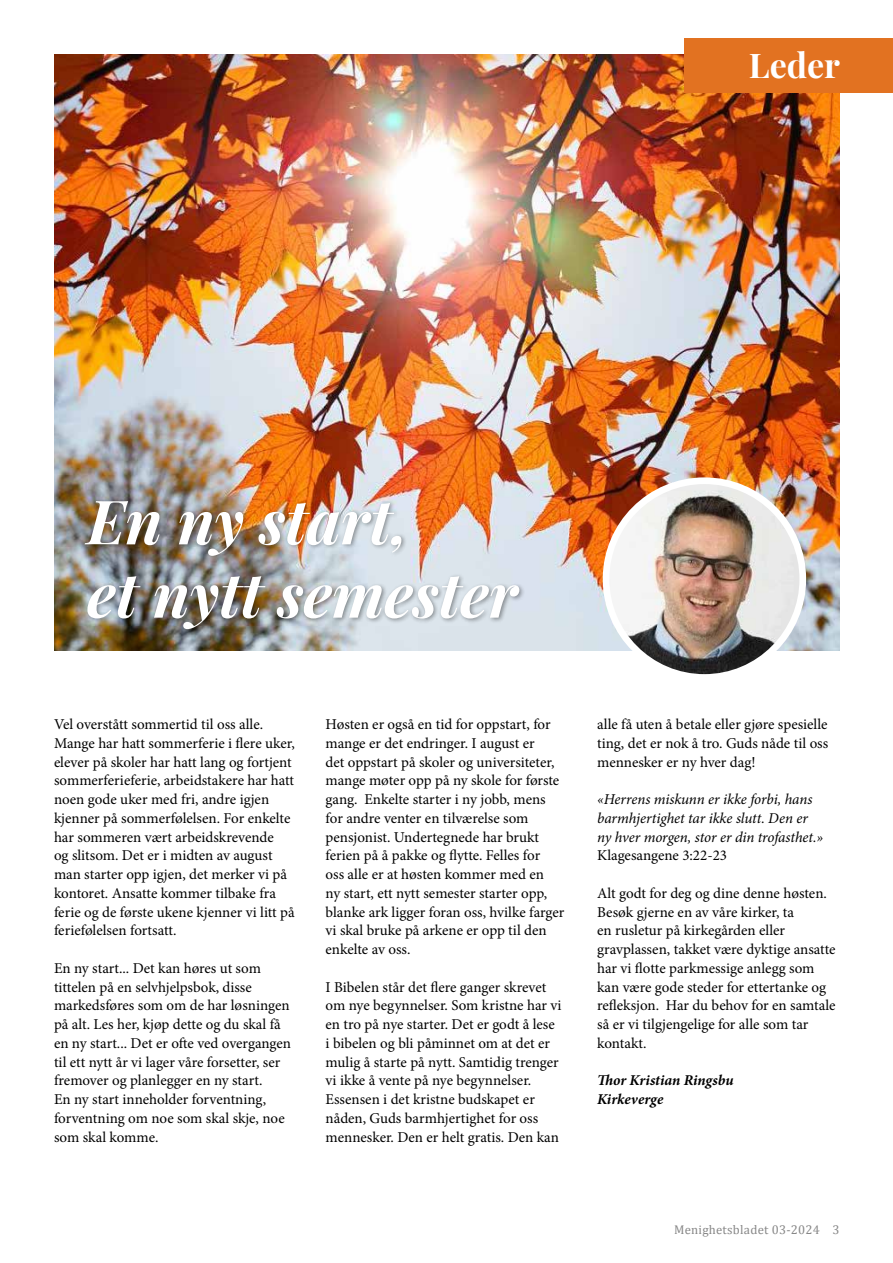
<style>
.page{position:relative;width:893px;height:1263px;background:#fff}
.page>*{position:absolute;margin:0;border:0;box-sizing:border-box;transform-origin:0 0}
.t1{font:italic 700 61.05px/73.2px "Playfair Display";color:#fff}
.t2{font:700 34.05px "Playfair Display";color:#fff}
.t3{font:15px/18.8px "Minion Pro";color:#000}
.t4{font:italic 15px/18.8px "Minion Pro";letter-spacing:-.01em;color:#000}
.t5{font:italic 700 15px/18.8px "Minion Pro";color:#000}
.t6{font:12.75px "Cambria";letter-spacing:.02em;color:#878787}
</style>
<div class="page">
<img style="left:54px;top:54px;width:785px;height:597px">
<div style="left:82px;top:498px;width:444px;height:137px;background:#000;opacity:.4"></div>
<img style="left:606px;top:481px;width:197px;height:196px;border-radius:98px">
<div style="left:603px;top:477px;width:203px;height:204px;border:7px solid #fff;border-radius:50%"></div>
<div style="left:685px;top:38px;width:208px;height:55px;background:#e27221"></div>
<h2 class="t2" style="left:749px;top:39px;width:93px">Leder</h2>
<h1 class="t1" style="left:87px;top:479px;width:432px">En ny start,<br>et nytt semester</h1>
<p class="t3" style="left:54px;top:715px;width:242px">Vel overstått sommertid til oss alle.<br>Mange har hatt sommerferie i flere uker, elever på skoler har hatt lang og fortjent sommerferieferie, arbeidstakere har hatt noen gode uker med fri, andre igjen kjenner på sommerfølelsen. For enkelte har sommeren vært arbeidskrevende<br>og slitsom. Det er i midten av august man starter opp igjen, det merker vi på kontoret. Ansatte kommer tilbake fra ferie og de første ukene kjenner vi litt på feriefølelsen fortsatt.</p>
<p class="t3" style="left:54px;top:959px;width:239px">En ny start... Det kan høres ut som tittelen på en selvhjelpsbok, disse markedsføres som om de har løsningen på alt. Les her, kjøp dette og du skal få en ny start... Det er ofte ved overgangen til ett nytt år vi lager våre forsetter, ser fremover og planlegger en ny start.<br>En ny start inneholder forventning, forventning om noe som skal skje, noe som skal komme.</p>
<p class="t3" style="left:326px;top:715px;width:240px">Høsten er også en tid for oppstart, for mange er det endringer. I august er<br>det oppstart på skoler og universiteter, mange møter opp på ny skole for første gang. Enkelte starter i ny jobb, mens for andre venter en tilværelse som pensjonist. Undertegnede har brukt ferien på å pakke og flytte. Felles for<br>oss alle er at høsten kommer med en<br>ny start, ett nytt semester starter opp, blanke ark ligger foran oss, hvilke farger vi skal bruke på arkene er opp til den enkelte av oss.</p>
<p class="t3" style="left:326px;top:977px;width:237px">I Bibelen står det flere ganger skrevet om nye begynnelser. Som kristne har vi en tro på nye starter. Det er godt å lese i bibelen og bli påminnet om at det er mulig å starte på nytt. Samtidig trenger vi ikke å vente på nye begynnelser.<br>Essensen i det kristne budskapet er nåden, Guds barmhjertighet for oss mennesker. Den er helt gratis. Den kan</p>
<p class="t3" style="left:597px;top:715px;width:233px;text-align:justify">alle få uten å betale eller gjøre spesielle ting, det er nok å tro. Guds nåde til oss mennesker er ny hver dag!</p>
<p class="t4" style="left:597px;top:790px;width:228px">«Herrens miskunn er ikke forbi, hans barmhjertighet tar ikke slutt. Den er ny hver morgen, stor er din trofasthet.»</p>
<p class="t3" style="left:597px;top:846px;width:131px">Klagesangene 3:22-23</p>
<p class="t3" style="left:597px;top:884px;width:240px">Alt godt for deg og dine denne høsten.<br>Besøk gjerne en av våre kirker, ta<br>en rusletur på kirkegården eller gravplassen, takket være dyktige ansatte har vi flotte parkmessige anlegg som kan være gode steder for ettertanke og refleksjon. Har du behov for en samtale så er vi tilgjengelige for alle som tar kontakt.</p>
<p class="t5" style="left:597px;top:1071px;width:138px">Thor Kristian Ringsbu<br>Kirkeverge</p>
<p class="t6" style="left:674px;top:1222px;width:167px">Menighetsbladet 03-2024 3</p>
</div>
